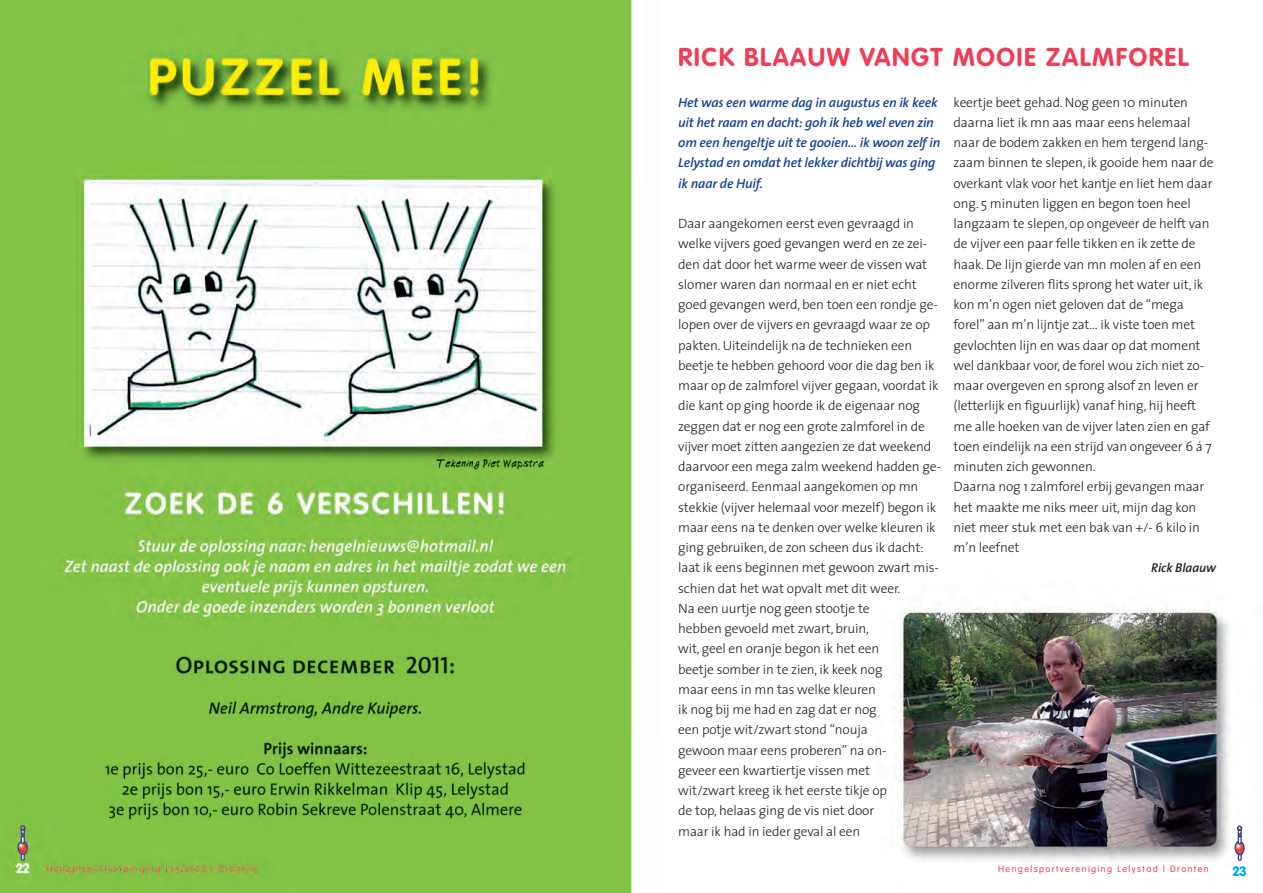
<style>
.page{position:relative;width:1263px;height:893px;background:#fff}
.page>*{position:absolute;margin:0;border:0;box-sizing:border-box;transform-origin:0 0}
.t1{font:700 25.5px "VAG Rounded";letter-spacing:.06em;color:#ee3d56}
.t2{font:300 13.5px/20.2px "The Sans";letter-spacing:-.01em;color:#231f20}
.t3{font:italic 600 13.5px/20.2px "Thesis Sans";letter-spacing:-.01em;color:#154398}
.t4{font:900 13.5px "VAG Rounded";color:#00aeef}
.t5{font:italic 600 12.75px "The Sans";letter-spacing:-.005em;color:#231f20}
.t6{font:300 9px "VAG Rounded";letter-spacing:.16em;color:#ee3d56}
</style>
<div class="page">
<img style="left:0;top:0;width:1245px;height:893px">
<div style="left:1238px;top:845px;width:4px;height:16px;border:1px solid #1b3f94"></div>
<svg style="left:1235px;top:841px;width:9px;height:14px"></svg>
<div style="left:1234px;top:841px;width:11px;height:14px;border:1px solid #1b3f94;border-radius:50%"></div>
<div style="left:1238px;top:828px;width:4px;height:16px;border:1px solid #1b3f94"></div>
<svg style="left:1237px;top:825px;width:5px;height:13px"></svg>
<h1 class="t1" style="left:678px;top:46px;width:512px">RICK BLAAUW VANGT MOOIE ZALMFOREL</h1>
<p class="t3" style="left:678px;top:93px;width:264px">Het was een warme dag in augustus en ik keek uit het raam en dacht: goh ik heb wel even zin om een hengeltje uit te gooien… ik woon zelf in Lelystad en omdat het lekker dichtbij was ging ik naar de Huif.</p>
<p class="t2" style="left:678px;top:215px;width:264px">Daar aangekomen eerst even gevraagd in welke vijvers goed gevangen werd en ze zei&shy;den dat door het warme weer de vissen wat slomer waren dan normaal en er niet echt goed gevangen werd, ben toen een rondje ge&shy;lopen over de vijvers en gevraagd waar ze op pakten. Uiteindelijk na de technieken een beetje te hebben gehoord voor die dag ben ik maar op de zalmforel vijver gegaan, voordat ik die kant op ging hoorde ik de eigenaar nog zeggen dat er nog een grote zalmforel in de vijver moet zitten aangezien ze dat weekend daarvoor een mega zalm weekend hadden ge&shy;organiseerd. Eenmaal aangekomen op mn stekkie (vijver helemaal voor mezelf) begon ik maar eens na te denken over welke kleuren ik ging gebruiken, de zon scheen dus ik dacht: laat ik eens beginnen met gewoon zwart mis&shy;schien dat het wat opvalt met dit weer.<br>Na een uurtje nog geen stootje te<br>hebben gevoeld met zwart, bruin,<br>wit, geel en oranje begon ik het een<br>beetje somber in te zien, ik keek nog<br>maar eens in mn tas welke kleuren<br>ik nog bij me had en zag dat er nog<br>een potje wit/zwart stond “nouja<br>gewoon maar eens proberen” na on-<br>geveer een kwartiertje vissen met<br>wit/zwart kreeg ik het eerste tikje op<br>de top, helaas ging de vis niet door<br>maar ik had in ieder geval al een</p>
<p class="t2" style="left:954px;top:93px;width:261px">keertje beet gehad. Nog geen 10 minuten daarna liet ik mn aas maar eens helemaal naar de bodem zakken en hem tergend lang&shy;zaam binnen te slepen, ik gooide hem naar de overkant vlak voor het kantje en liet hem daar ong. 5 minuten liggen en begon toen heel langzaam te slepen, op ongeveer de helft van de vijver een paar felle tikken en ik zette de haak. De lijn gierde van mn molen af en een enorme zilveren flits sprong het water uit, ik kon m’n ogen niet geloven dat de “mega forel” aan m’n lijntje zat… ik viste toen met gevlochten lijn en was daar op dat moment wel dankbaar voor, de forel wou zich niet zo&shy;maar overgeven en sprong alsof zn leven er (letterlijk en figuurlijk) vanaf hing, hij heeft me alle hoeken van de vijver laten zien en gaf toen eindelijk na een strijd van ongeveer 6 á 7 minuten zich gewonnen.<br>Daarna nog 1 zalmforel erbij gevangen maar het maakte me niks meer uit, mijn dag kon niet meer stuk met een bak van +/- 6 kilo in m’n leefnet</p>
<p class="t5" style="left:1151px;top:563px;width:67px">Rick Blaauw</p>
<p class="t6" style="left:998px;top:865px;width:212px">Hengelsportvereniging Lelystad | Dronten</p>
<p class="t4" style="left:1233px;top:866px;width:15px">23</p>
</div>
